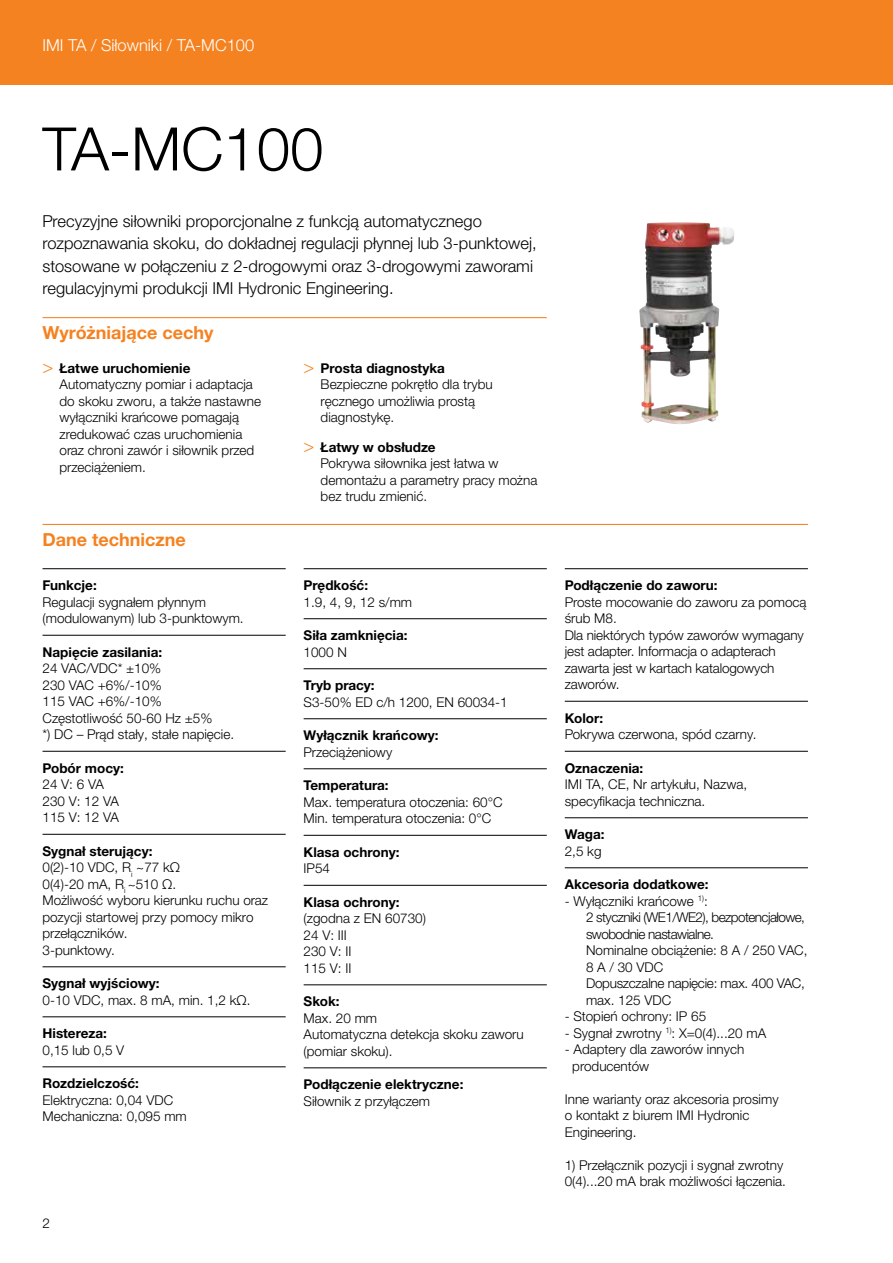
<style>
.page{position:relative;width:893px;height:1263px;background:#fff}
.page>*{position:absolute;margin:0;border:0;box-sizing:border-box;transform-origin:0 0}
.t1{font:300 60px "Helvetica Neue LTW1 G";color:#000}
.t2{font:700 18px "Helvetica Neue LTW1 G";color:#f58220}
.t3{font:300 16.5px/22.5px "Helvetica Neue LTW1 G";color:#000}
.t4{font:300 16.5px "Helvetica Neue LTW1 G";color:#fff}
.t5{font:300 13.5px/16.5px "Helvetica Neue LTW1 G";color:#000}
.t6{font:700 13.5px "Helvetica Neue LTW1 G";color:#000}
.t7{font:300 13.5px/16.5px "Helvetica Neue LTW1 G";letter-spacing:-.02em;color:#000}
.s1{font-family:"Helvetica Neue LT Std";font-size:18px;color:#f58220}
.s2{font-weight:700}
</style>
<div class="page">
<div style="left:0;top:0;width:893px;height:85px;background:#f58220"></div>
<hr style="left:43px;top:317px;width:504px;height:1px;background:#f58220">
<hr style="left:43px;top:524px;width:765px;height:1px;background:#f58220">
<hr style="left:43px;top:568px;width:243px;height:1px;background:#000">
<hr style="left:43px;top:635px;width:243px;height:1px;background:#000">
<hr style="left:43px;top:751px;width:243px;height:1px;background:#000">
<hr style="left:43px;top:834px;width:243px;height:1px;background:#000">
<hr style="left:43px;top:966px;width:243px;height:1px;background:#000">
<hr style="left:43px;top:1016px;width:243px;height:1px;background:#000">
<hr style="left:43px;top:1066px;width:243px;height:1px;background:#000">
<hr style="left:304px;top:568px;width:243px;height:1px;background:#000">
<hr style="left:304px;top:618px;width:243px;height:1px;background:#000">
<hr style="left:304px;top:668px;width:243px;height:1px;background:#000">
<hr style="left:304px;top:718px;width:243px;height:1px;background:#000">
<hr style="left:304px;top:768px;width:243px;height:1px;background:#000">
<hr style="left:304px;top:835px;width:243px;height:1px;background:#000">
<hr style="left:304px;top:885px;width:243px;height:1px;background:#000">
<hr style="left:304px;top:984px;width:243px;height:1px;background:#000">
<hr style="left:304px;top:1067px;width:243px;height:1px;background:#000">
<hr style="left:565px;top:568px;width:243px;height:1px;background:#000">
<hr style="left:565px;top:701px;width:243px;height:1px;background:#000">
<hr style="left:565px;top:751px;width:243px;height:1px;background:#000">
<hr style="left:565px;top:817px;width:243px;height:1px;background:#000">
<hr style="left:565px;top:867px;width:243px;height:1px;background:#000">
<img style="left:639px;top:222px;width:62px;height:202px">
<p class="t4" style="left:43px;top:35px;width:213px">IMI TA / Siłowniki / TA-MC100</p>
<h1 class="t1" style="left:43px;top:112px;width:282px">TA-MC100</h1>
<p class="t3" style="left:43px;top:210px;width:496px">Precyzyjne siłowniki proporcjonalne z funkcją automatycznego rozpoznawania skoku, do dokładnej regulacji płynnej lub 3-punktowej, stosowane w połączeniu z 2-drogowymi oraz 3-drogowymi zaworami regulacyjnymi produkcji IMI Hydronic Engineering.</p>
<h2 class="t2" style="left:43px;top:322px;width:172px">Wyróżniające cechy</h2>
<p class="t5" style="left:60px;top:360px;width:203px;text-indent:-17px"><span class="s1">&gt;</span> <span class="s2">Łatwe uruchomienie<br></span>Automatyczny pomiar i adaptacja do skoku zworu, a także nastawne wyłączniki krańcowe pomagają zredukować czas uruchomienia oraz chroni zawór i siłownik przed przeciążeniem.</p>
<p class="t5" style="left:321px;top:360px;width:174px;text-indent:-17px"><span class="s1">&gt;</span> <span class="s2">Prosta diagnostyka<br></span>Bezpieczne pokrętło dla trybu ręcznego umożliwia prostą diagnostykę.</p>
<p class="t5" style="left:321px;top:439px;width:218px;text-indent:-17px"><span class="s1">&gt;</span> <span class="s2">Łatwy w obsłudze<br></span>Pokrywa siłownika jest łatwa w demontażu a parametry pracy można bez trudu zmienić.</p>
<h2 class="t2" style="left:43px;top:529px;width:145px">Dane techniczne</h2>
<p class="t6" style="left:43px;top:577px;width:56px">Funkcje:</p>
<p class="t5" style="left:43px;top:594px;width:203px">Regulacji sygnałem płynnym (modulowanym) lub 3-punktowym.</p>
<p class="t6" style="left:43px;top:644px;width:121px">Napięcie zasilania:</p>
<p class="t5" style="left:43px;top:660px;width:193px">24 VAC/VDC* ±10%<br>230 VAC +6%/-10%<br>115 VAC +6%/-10%<br>Częstotliwość 50-60 Hz ±5%<br>*) DC – Prąd stały, stałe napięcie.</p>
<p class="t6" style="left:43px;top:760px;width:83px">Pobór mocy:</p>
<p class="t5" style="left:43px;top:776px;width:78px">24 V: 6 VA<br>230 V: 12 VA<br>115 V: 12 VA</p>
<p class="t5" style="left:43px;top:843px;width:227px"><span class="s2">Sygnał sterujący:<br></span>0(2)-10 VDC, R<sub>i</sub> ~77 kΩ<br>0(4)-20 mA, R<sub>i</sub> ~510 Ω.<br>Możliwość wyboru kierunku ruchu oraz pozycji startowej przy pomocy mikro przełączników.<br>3-punktowy.</p>
<p class="t6" style="left:43px;top:975px;width:119px">Sygnał wyjściowy:</p>
<p class="t5" style="left:43px;top:992px;width:210px">0-10 VDC, max. 8 mA, min. 1,2 kΩ.</p>
<p class="t6" style="left:43px;top:1025px;width:66px">Histereza:</p>
<p class="t5" style="left:43px;top:1042px;width:83px">0,15 lub 0,5 V</p>
<p class="t6" style="left:43px;top:1075px;width:98px">Rozdzielczość:</p>
<p class="t5" style="left:43px;top:1092px;width:146px">Elektryczna: 0,04 VDC<br>Mechaniczna: 0,095 mm</p>
<p class="t6" style="left:304px;top:577px;width:66px">Prędkość:</p>
<p class="t5" style="left:304px;top:594px;width:110px">1.9, 4, 9, 12 s/mm</p>
<p class="t6" style="left:304px;top:627px;width:105px">Siła zamknięcia:</p>
<p class="t5" style="left:304px;top:644px;width:45px">1000 N</p>
<p class="t6" style="left:304px;top:677px;width:73px">Tryb pracy:</p>
<p class="t5" style="left:304px;top:694px;width:206px">S3-50% ED c/h 1200, EN 60034-1</p>
<p class="t6" style="left:304px;top:727px;width:136px">Wyłącznik krańcowy:</p>
<p class="t5" style="left:304px;top:744px;width:90px">Przeciążeniowy</p>
<p class="t6" style="left:304px;top:777px;width:86px">Temperatura:</p>
<p class="t5" style="left:304px;top:794px;width:200px">Max. temperatura otoczenia: 60°C<br>Min. temperatura otoczenia: 0°C</p>
<p class="t6" style="left:304px;top:844px;width:97px">Klasa ochrony:</p>
<p class="t5" style="left:304px;top:860px;width:28px">IP54</p>
<p class="t6" style="left:304px;top:894px;width:97px">Klasa ochrony:</p>
<p class="t5" style="left:304px;top:910px;width:124px">(zgodna z EN 60730)<br>24 V: III<br>230 V: II<br>115 V: II</p>
<p class="t6" style="left:304px;top:993px;width:38px">Skok:</p>
<p class="t5" style="left:304px;top:1010px;width:222px">Max. 20 mm<br>Automatyczna detekcja skoku zaworu (pomiar skoku).</p>
<p class="t6" style="left:304px;top:1076px;width:161px">Podłączenie elektryczne:</p>
<p class="t5" style="left:304px;top:1093px;width:128px">Siłownik z przyłączem</p>
<p class="t5" style="left:43px;top:1215px;width:9px">2</p>
<p class="t6" style="left:565px;top:577px;width:154px">Podłączenie do zaworu:</p>
<p class="t5" style="left:565px;top:594px;width:243px">Proste mocowanie do zaworu za pomocą śrub M8.<br>Dla niektórych typów zaworów wymagany jest adapter. Informacja o adapterach zawarta jest w kartach katalogowych zaworów.</p>
<p class="t6" style="left:565px;top:710px;width:40px">Kolor:</p>
<p class="t5" style="left:565px;top:726px;width:193px">Pokrywa czerwona, spód czarny.</p>
<p class="t6" style="left:565px;top:760px;width:80px">Oznaczenia:</p>
<p class="t5" style="left:565px;top:776px;width:184px">IMI TA, CE, Nr artykułu, Nazwa, specyfikacja techniczna.</p>
<p class="t6" style="left:565px;top:826px;width:41px">Waga:</p>
<p class="t5" style="left:565px;top:843px;width:38px">2,5 kg</p>
<p class="t6" style="left:565px;top:876px;width:145px">Akcesoria dodatkowe:</p>
<p class="t7" style="left:586px;top:893px;width:223px;text-indent:-21px">- Wyłączniki krańcowe <sup>1)</sup>:<br>2 styczniki (WE1/WE2), bezpotencjałowe, swobodnie nastawialne.<br>Nominalne obciążenie: 8 A / 250 VAC,<br>8 A / 30 VDC<br>Dopuszczalne napięcie: max. 400 VAC, max. 125 VDC</p>
<p class="t5" style="left:565px;top:1008px;width:143px">- Stopień ochrony: IP 65</p>
<p class="t5" style="left:565px;top:1025px;width:203px">- Sygnał zwrotny <sup>1)</sup>: X=0(4)...20 mA</p>
<p class="t5" style="left:572px;top:1041px;width:174px;text-indent:-8px">- Adaptery dla zaworów innych producentów</p>
<p class="t5" style="left:565px;top:1091px;width:215px">Inne warianty oraz akcesoria prosimy o kontakt z biurem IMI Hydronic<br>Engineering.</p>
<p class="t5" style="left:565px;top:1157px;width:223px">1) Przełącznik pozycji i sygnał zwrotny<br>0(4)...20 mA brak możliwości łączenia.</p>
</div>
